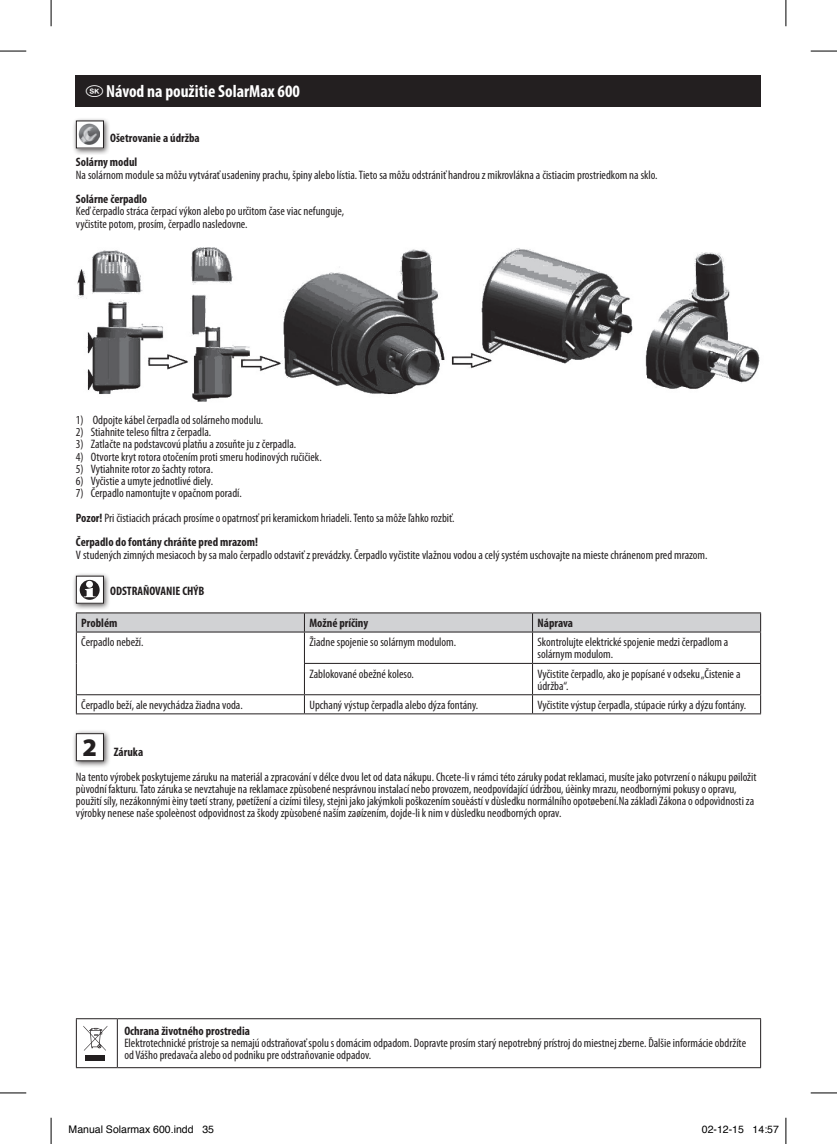
<style>
.page{position:relative;width:837px;height:1144px;background:#fff}
.page>*{position:absolute;margin:0;border:0;box-sizing:border-box;transform-origin:0 0}
.t1{font:900 25.38px "Myriad Pro";color:#231f20}
.t2{font:700 condensed 17.5px "Myriad Pro";color:#fff}
.t3{font:condensed 12.25px/12.2px "Myriad Pro";color:#231f20}
.t4{font:700 condensed 12.25px/24.5px "Myriad Pro";color:#231f20}
.t5{font:10.5px "Helvetica";color:#000}
.s1{font-weight:700}
</style>
<div class="page">
<img style="left:77px;top:247px;width:683px;height:155px">
<div style="left:76px;top:76px;width:684px;height:31px;background:#231f20"></div>
<hr style="left:76px;top:612px;width:228px;height:1px;background:#231f20">
<hr style="left:304px;top:612px;width:228px;height:1px;background:#231f20">
<hr style="left:532px;top:612px;width:228px;height:1px;background:#231f20">
<svg style="left:76px;top:613px;width:685px;height:19px;background:#c7c8ca"></svg>
<hr style="left:76px;top:632px;width:228px;height:1px;background:#231f20">
<hr style="left:76px;top:632px;width:1px;height:31px;background:#231f20">
<hr style="left:304px;top:632px;width:228px;height:1px;background:#231f20">
<hr style="left:304px;top:632px;width:1px;height:31px;background:#231f20">
<hr style="left:532px;top:632px;width:228px;height:1px;background:#231f20">
<hr style="left:532px;top:632px;width:1px;height:31px;background:#231f20">
<hr style="left:760px;top:632px;width:1px;height:31px;background:#231f20">
<hr style="left:76px;top:663px;width:1px;height:31px;background:#231f20">
<hr style="left:304px;top:663px;width:228px;height:1px;background:#231f20">
<hr style="left:304px;top:664px;width:1px;height:30px;background:#231f20">
<hr style="left:532px;top:663px;width:228px;height:1px;background:#231f20">
<hr style="left:532px;top:664px;width:1px;height:30px;background:#231f20">
<hr style="left:760px;top:664px;width:1px;height:30px;background:#231f20">
<hr style="left:76px;top:694px;width:228px;height:1px;background:#231f20">
<svg style="left:76px;top:695px;width:1px;height:18px"></svg>
<hr style="left:304px;top:694px;width:228px;height:1px;background:#231f20">
<svg style="left:304px;top:695px;width:1px;height:18px"></svg>
<hr style="left:532px;top:694px;width:228px;height:1px;background:#231f20">
<svg style="left:532px;top:695px;width:1px;height:18px"></svg>
<svg style="left:760px;top:695px;width:1px;height:18px"></svg>
<hr style="left:76px;top:713px;width:228px;height:1px;background:#231f20">
<hr style="left:304px;top:713px;width:228px;height:1px;background:#231f20">
<hr style="left:532px;top:713px;width:228px;height:1px;background:#231f20">
<div style="left:72px;top:117px;width:39px;height:38px;background:#231f20;opacity:.75"></div>
<div style="left:76px;top:121px;width:27px;height:27px;background:#fff"></div>
<img style="left:79px;top:124px;width:21px;height:21px">
<div style="left:76px;top:121px;width:28px;height:27px;border:1px solid #231f20"></div>
<div style="left:72px;top:729px;width:39px;height:39px;background:#231f20;opacity:.75"></div>
<div style="left:76px;top:734px;width:27px;height:27px;background:#fff"></div>
<div style="left:76px;top:733px;width:28px;height:28px;border:1px solid #231f20"></div>
<div style="left:72px;top:572px;width:39px;height:38px;background:#231f20;opacity:.75"></div>
<div style="left:76px;top:576px;width:27px;height:27px;background:#fff"></div>
<svg style="left:80px;top:580px;width:20px;height:20px"></svg>
<svg style="left:84px;top:588px;width:12px;height:9px"></svg>
<div style="left:86px;top:581px;width:7px;height:7px;background:#fff;border-radius:50%"></div>
<div style="left:76px;top:576px;width:28px;height:28px;border:1px solid #231f20"></div>
<hr style="left:76px;top:1018px;width:41px;height:1px;background:#231f20">
<hr style="left:76px;top:1019px;width:1px;height:48px;background:#231f20">
<hr style="left:117px;top:1018px;width:643px;height:1px;background:#231f20">
<hr style="left:117px;top:1019px;width:1px;height:48px;background:#231f20">
<hr style="left:760px;top:1019px;width:1px;height:48px;background:#231f20">
<hr style="left:76px;top:1067px;width:41px;height:1px;background:#231f20">
<hr style="left:117px;top:1067px;width:643px;height:1px;background:#231f20">
<div style="left:85px;top:1056px;width:20px;height:5px;background:#231f20"></div>
<svg style="left:83px;top:1026px;width:24px;height:25px"></svg>
<svg style="left:0;top:51px;width:26px;height:1px"></svg>
<svg style="left:810px;top:51px;width:26px;height:1px"></svg>
<svg style="left:0;top:1092px;width:26px;height:1px"></svg>
<svg style="left:810px;top:1092px;width:26px;height:1px"></svg>
<svg style="left:51px;top:0;width:1px;height:26px"></svg>
<svg style="left:51px;top:1118px;width:1px;height:26px"></svg>
<svg style="left:785px;top:0;width:1px;height:26px"></svg>
<svg style="left:785px;top:1118px;width:1px;height:26px"></svg>
<h2 class="t2" style="left:86px;top:81px;width:215px">▼ Návod na použitie SolarMax 600</h2>
<p class="t4" style="left:76px;top:125px;width:125px;text-indent:34px">Ošetrovanie a údržba<br>Solárny modul</p>
<p class="t3" style="left:76px;top:168px;width:583px">Na solárnom module sa môžu vytvárať usadeniny prachu, špiny alebo lístia. Tieto sa môžu odstrániť handrou z mikrovlákna a čistiacim prostriedkom na sklo.</p>
<p class="t4" style="left:76px;top:187px;width:73px">Solárne čerpadlo</p>
<p class="t3" style="left:76px;top:205px;width:270px">Keď čerpadlo stráca čerpací výkon alebo po určitom čase viac nefunguje, vyčistite potom, prosím, čerpadlo nasledovne.</p>
<p class="t3" style="left:76px;top:413px;width:189px">1) Odpojte kábel čerpadla od solárneho modulu.</p>
<p class="t3" style="left:76px;top:426px;width:137px">2) Stiahnite teleso filtra z čerpadla.</p>
<p class="t3" style="left:76px;top:438px;width:222px">3) Zatlačte na podstavcovú platňu a zosuňte ju z čerpadla.</p>
<p class="t3" style="left:76px;top:450px;width:247px">4) Otvorte kryt rotora otočením proti smeru hodinových ručičiek.</p>
<p class="t3" style="left:76px;top:462px;width:139px">5) Vytiahnite rotor zo šachty rotora.</p>
<p class="t3" style="left:76px;top:475px;width:139px">6) Vyčistie a umyte jednotlivé diely.</p>
<p class="t3" style="left:76px;top:481px;width:380px;line-height:24.5px">7) Čerpadlo namontujte v opačnom poradí.<br><span class="s1">Pozor!</span> Pri čistiacich prácach prosíme o opatrnosť pri keramickom hriadeli. Tento sa môže ľahko rozbiť.<br><span class="s1">Čerpadlo do fontány chráňte pred mrazom!</span></p>
<p class="t3" style="left:76px;top:548px;width:633px">V studených zimných mesiacoch by sa malo čerpadlo odstaviť z prevádzky. Čerpadlo vyčistite vlažnou vodou a celý systém uschovajte na mieste chránenom pred mrazom.</p>
<p class="t4" style="left:110px;top:579px;width:96px">ODSTRAŇOVANIE CHÝB</p>
<p class="t4" style="left:81px;top:610px;width:38px">Problém</p>
<p class="t4" style="left:309px;top:610px;width:60px">Možné príčiny</p>
<p class="t4" style="left:537px;top:610px;width:37px">Náprava</p>
<p class="t3" style="left:81px;top:636px;width:64px">Čerpadlo nebeží.</p>
<p class="t3" style="left:309px;top:636px;width:148px">Žiadne spojenie so solárnym modulom.</p>
<p class="t3" style="left:537px;top:636px;width:192px">Skontrolujte elektrické spojenie medzi čerpadlom a solárnym modulom.</p>
<p class="t3" style="left:309px;top:667px;width:106px">Zablokované obežné koleso.</p>
<p class="t3" style="left:537px;top:667px;width:204px">Vyčistite čerpadlo, ako je popísané v odseku „Čistenie a údržba“.</p>
<p class="t3" style="left:81px;top:698px;width:163px">Čerpadlo beží, ale nevychádza žiadna voda.</p>
<p class="t3" style="left:309px;top:698px;width:170px">Upchaný výstup čerpadla alebo dýza fontány.</p>
<p class="t3" style="left:537px;top:698px;width:210px">Vyčistite výstup čerpadla, stúpacie rúrky a dýzu fontány.</p>
<p class="t4" style="left:114px;top:739px;width:31px">Záruka</p>
<p class="t3" style="left:76px;top:770px;width:682px">Na tento výrobek poskytujeme záruku na materiál a zpracování v délce dvou let od data nákupu. Chcete-li v rámci této záruky podat reklamaci, musíte jako potvrzení o nákupu pøiložit pùvodní fakturu. Tato záruka se nevztahuje na reklamace zpùsobené nesprávnou instalací nebo provozem, neodpovídající údržbou, úèinky mrazu, neodbornými pokusy o opravu, použití síly, nezákonnými èiny tøetí strany, pøetížení a cizími tìlesy, stejnì jako jakýmkoli poškozením souèástí v dùsledku normálního opotøebení.Na základì Zákona o odpovìdnosti za výrobky nenese naše spoleènost odpovìdnost za škody zpùsobené naším zaøízením, dojde-li k nim v dùsledku neodborných oprav.</p>
<h1 class="t1" style="left:83px;top:730px;width:16px">2</h1>
<p class="t4" style="left:124px;top:1018px;width:127px">Ochrana životného prostredia</p>
<p class="t3" style="left:124px;top:1037px;width:623px">Elektrotechnické prístroje sa nemajú odstraňovať spolu s domácim odpadom. Dopravte prosím starý nepotrebný prístroj do miestnej zberne. Ďalšie informácie obdržíte od Vášho predavača alebo od podniku pre odstraňovanie odpadov.</p>
<p class="t5" style="left:69px;top:1122px;width:147px">Manual Solarmax 600.indd 35</p>
<p class="t5" style="left:701px;top:1122px;width:79px">02-12-15 14:57</p>
</div>
